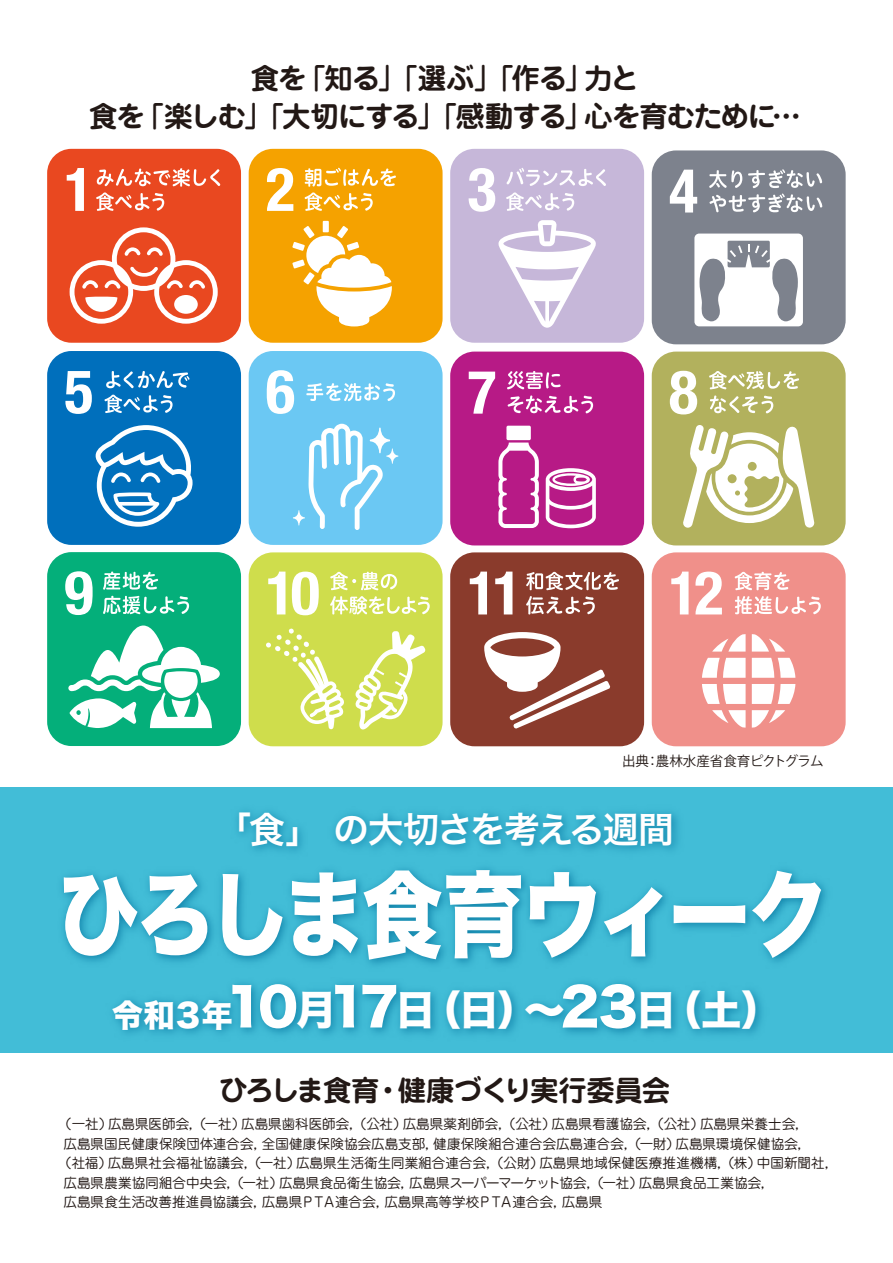
<style>
.page{position:relative;width:893px;height:1263px;background:#fff}
.page>*{position:absolute;margin:0;border:0;box-sizing:border-box;transform-origin:0 0}
.t1{font:93.75px "Hira Kaku Std W8";letter-spacing:-.04em;color:#fff;scale:.86 1}
.t2{font:40.5px "Hira Kaku Std W8";color:#fff}
.t3{font:36px "Hira Kaku Std W6";letter-spacing:-.06em;color:#fff}
.t4{font:700 28.5px/37.5px "Jun 501 Pro";letter-spacing:-.04em;color:#221815;text-align:center}
.t5{font:13.5px "Jun 201 Pro";color:#221815}
.t6{font:13.5px "Koz Go Pr 6 N";color:#221815}
.s1{font-size:31.5px}
.s2{font-size:51px}
</style>
<div class="page">
<svg style="left:0;top:787px;width:893px;height:265px;background:#39b2ce"></svg>
<div style="left:249px;top:552px;width:194px;height:194px;background:#cfdd4c;border-radius:24px"></div>
<svg style="left:266px;top:628px;width:78px;height:101px"></svg>
<svg style="left:355px;top:631px;width:71px;height:98px"></svg>
<svg style="left:330px;top:572px;width:67px;height:18px"></svg>
<svg style="left:330px;top:596px;width:100px;height:18px"></svg>
<svg style="left:268px;top:572px;width:17px;height:42px"></svg>
<svg style="left:292px;top:572px;width:27px;height:43px"></svg>
<div style="left:450px;top:552px;width:194px;height:194px;background:#8a3b2c;border-radius:24px"></div>
<svg style="left:484px;top:632px;width:126px;height:97px"></svg>
<svg style="left:526px;top:572px;width:93px;height:18px"></svg>
<svg style="left:526px;top:596px;width:69px;height:18px"></svg>
<svg style="left:470px;top:572px;width:17px;height:42px"></svg>
<svg style="left:495px;top:572px;width:17px;height:42px"></svg>
<div style="left:47px;top:552px;width:194px;height:194px;background:#04af7a;border-radius:24px"></div>
<svg style="left:68px;top:625px;width:152px;height:103px"></svg>
<svg style="left:103px;top:571px;width:55px;height:19px"></svg>
<svg style="left:103px;top:596px;width:86px;height:18px"></svg>
<svg style="left:65px;top:571px;width:28px;height:44px"></svg>
<div style="left:450px;top:352px;width:194px;height:193px;background:#b71a86;border-radius:24px"></div>
<svg style="left:546px;top:468px;width:50px;height:60px"></svg>
<div style="left:506px;top:426px;width:25px;height:14px;background:#fff;border-radius:2px"></div>
<svg style="left:498px;top:442px;width:41px;height:86px"></svg>
<svg style="left:507px;top:371px;width:54px;height:18px"></svg>
<svg style="left:508px;top:395px;width:85px;height:18px"></svg>
<svg style="left:469px;top:372px;width:26px;height:42px"></svg>
<div style="left:652px;top:352px;width:194px;height:193px;background:#b2b15d;border-radius:24px"></div>
<svg style="left:683px;top:425px;width:132px;height:103px"></svg>
<svg style="left:709px;top:371px;width:90px;height:18px"></svg>
<svg style="left:710px;top:395px;width:63px;height:18px"></svg>
<svg style="left:670px;top:371px;width:27px;height:43px"></svg>
<div style="left:249px;top:351px;width:194px;height:194px;background:#6bc8f3;border-radius:24px"></div>
<svg style="left:293px;top:424px;width:105px;height:106px"></svg>
<svg style="left:306px;top:383px;width:89px;height:18px"></svg>
<svg style="left:267px;top:370px;width:27px;height:44px"></svg>
<div style="left:652px;top:150px;width:194px;height:194px;background:#7d828d;border-radius:24px"></div>
<svg style="left:694px;top:234px;width:109px;height:92px"></svg>
<svg style="left:709px;top:170px;width:33px;height:18px"></svg>
<svg style="left:748px;top:169px;width:74px;height:19px"></svg>
<svg style="left:709px;top:194px;width:113px;height:18px"></svg>
<svg style="left:670px;top:170px;width:27px;height:43px"></svg>
<div style="left:47px;top:351px;width:194px;height:194px;background:#006fbc;border-radius:24px"></div>
<svg style="left:95px;top:425px;width:98px;height:102px"></svg>
<svg style="left:106px;top:371px;width:84px;height:17px"></svg>
<svg style="left:105px;top:395px;width:68px;height:18px"></svg>
<svg style="left:65px;top:371px;width:27px;height:43px"></svg>
<div style="left:450px;top:149px;width:194px;height:194px;background:#c6b7d9;border-radius:24px"></div>
<svg style="left:498px;top:220px;width:98px;height:108px"></svg>
<svg style="left:507px;top:168px;width:99px;height:18px"></svg>
<svg style="left:506px;top:192px;width:68px;height:19px"></svg>
<svg style="left:469px;top:168px;width:26px;height:44px"></svg>
<div style="left:47px;top:149px;width:194px;height:194px;background:#e94820;border-radius:24px"></div>
<svg style="left:70px;top:227px;width:148px;height:97px"></svg>
<svg style="left:96px;top:168px;width:124px;height:43px"></svg>
<svg style="left:67px;top:168px;width:17px;height:43px"></svg>
<div style="left:249px;top:149px;width:194px;height:194px;background:#f5a200;border-radius:24px"></div>
<div style="left:323px;top:221px;width:6px;height:11px;background:#fff"></div>
<svg style="left:292px;top:226px;width:100px;height:100px"></svg>
<svg style="left:305px;top:168px;width:91px;height:43px"></svg>
<svg style="left:267px;top:168px;width:26px;height:43px"></svg>
<div style="left:652px;top:552px;width:194px;height:194px;background:#f0908a;border-radius:24px"></div>
<svg style="left:712px;top:710px;width:34px;height:18px"></svg>
<svg style="left:702px;top:684px;width:44px;height:20px"></svg>
<svg style="left:702px;top:658px;width:44px;height:20px"></svg>
<svg style="left:712px;top:634px;width:34px;height:18px"></svg>
<svg style="left:752px;top:634px;width:33px;height:18px"></svg>
<svg style="left:752px;top:658px;width:43px;height:20px"></svg>
<svg style="left:752px;top:710px;width:33px;height:18px"></svg>
<svg style="left:752px;top:684px;width:43px;height:20px"></svg>
<svg style="left:735px;top:572px;width:54px;height:18px"></svg>
<svg style="left:735px;top:596px;width:86px;height:18px"></svg>
<svg style="left:671px;top:572px;width:18px;height:42px"></svg>
<svg style="left:695px;top:572px;width:27px;height:42px"></svg>
<img style="left:101px;top:979px;width:695px;height:74px">
<h3 class="t4" style="left:89px;top:57px;width:713px">食を「知る」「選ぶ」「作る」力と<br>食を「楽しむ」「大切にする」「感動する」心を育むために…</h3>
<p class="t6" style="left:622px;top:754px;width:203px">出典：農林水産省食育ピクトグラム</p>
<h3 class="t3" style="left:216px;top:801px;width:460px">「食」 の大切さを考える週間</h3>
<h1 class="t1" style="left:58px;top:863px;width:897px">ひろしま食育ウィーク</h1>
<h2 class="t2" style="left:112px;top:988px;width:671px"><span class="s1">令和３年</span><span class="s2">10</span>月<span class="s2">17</span>日（日）～<span class="s2">23</span>日（土）</h2>
<h3 class="t4" style="left:219px;top:1068px;width:453px">ひろしま食育・健康づくり実行委員会</h3>
<p class="t5" style="left:58px;top:1113px;width:752px">（一社）広島県医師会，（一社）広島県歯科医師会，（公社）広島県薬剤師会，（公社）広島県看護協会，（公社）広島県栄養士会，</p>
<p class="t5" style="left:64px;top:1133px;width:749px">広島県国民健康保険団体連合会，全国健康保険協会広島支部，健康保険組合連合会広島連合会，（一財）広島県環境保健協会，</p>
<p class="t5" style="left:58px;top:1152px;width:781px">（社福）広島県社会福祉協議会，（一社）広島県生活衛生同業組合連合会，（公財）広島県地域保健医療推進機構，（株）中国新聞社，</p>
<p class="t5" style="left:64px;top:1172px;width:712px">広島県農業協同組合中央会，（一社）広島県食品衛生協会，広島県スーパーマーケット協会，（一社）広島県食品工業協会，</p>
<p class="t5" style="left:64px;top:1191px;width:540px">広島県食生活改善推進員協議会，広島県ＰＴＡ連合会，広島県高等学校ＰＴＡ連合会，広島県</p>
</div>
